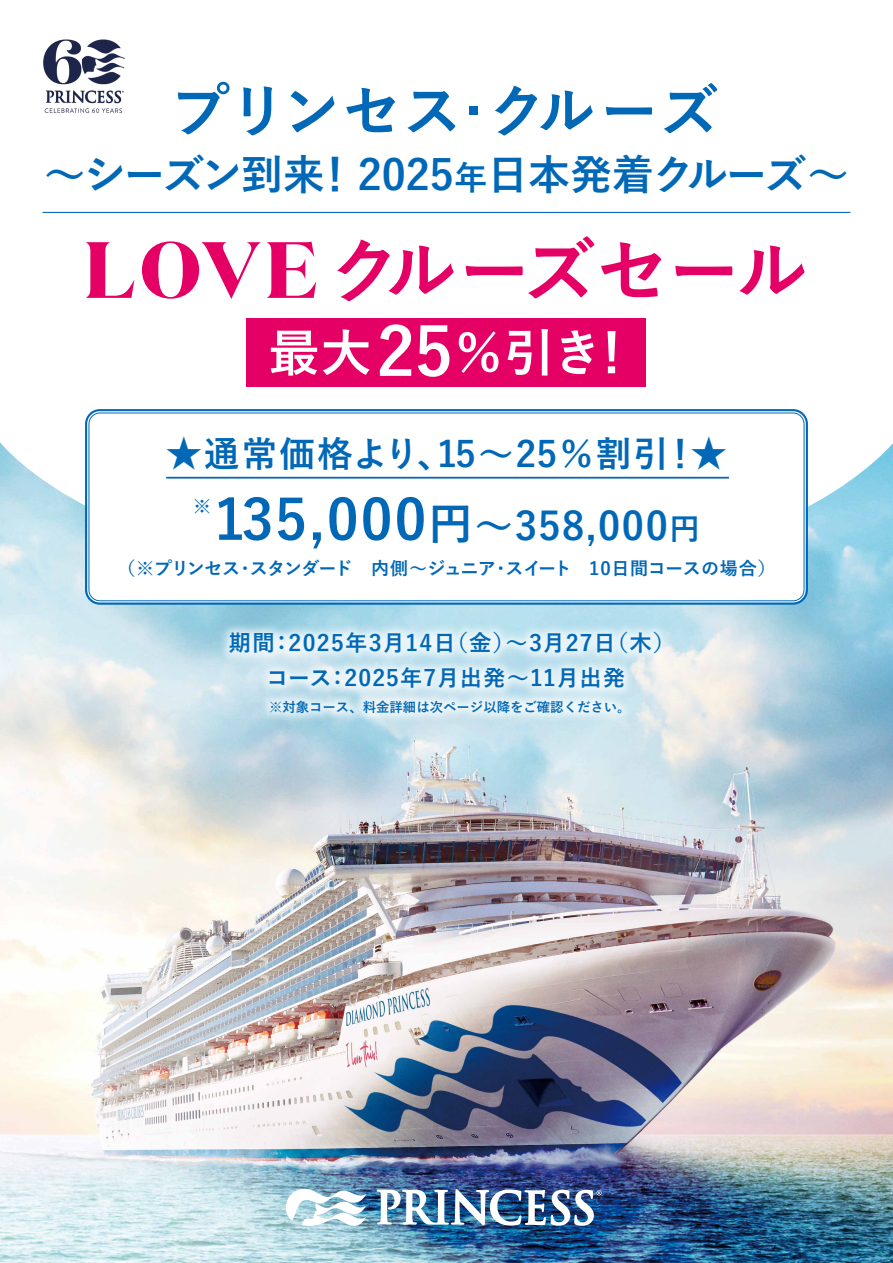
<style>
.page{position:relative;width:893px;height:1263px;background:#fff}
.page>*{position:absolute;margin:0;border:0;box-sizing:border-box;transform-origin:0 0}
.t1{font:700 72.3px "Yu Go";letter-spacing:-.045em;color:#e50065}
.t2{font:700 58.5px "Yu Go";letter-spacing:.025em;color:#0068b7}
.t3{font:700 51px "Yu Go";color:#fff}
.t4{font:700 42px "Yu Go";letter-spacing:-.04em;color:#0068b7}
.t5{font:700 38.7px "Yu Go";letter-spacing:.04em;color:#0068b7}
.t6{font:700 35.55px "Yu Go";letter-spacing:.04em;color:#0068b7}
.t7{font:700 22.35px/35.1px "Yu Go";letter-spacing:.05em;color:#0068b7;text-align:center}
.t8{font:700 18px "Yu Go";letter-spacing:-.04em;color:#0068b7}
.t9{font:700 13.35px "Yu Go";color:#0068b7}
.s1{font-size:33.6px}
.s2{font-family:"Domaine Disp";font-size:79.5px}
.s3{font-size:66.3px}
.s4{font-size:55.35px}
.s5{font-size:44.25px}
.s6{font-size:30.45px}
</style>
<div class="page">
<img style="left:0;top:442px;width:893px;height:821px">
<svg style="left:286px;top:1187px;width:80px;height:46px"></svg>
<img style="left:377px;top:1189px;width:225px;height:37px">
<div style="left:87px;top:411px;width:719px;height:192px;background:#fff;border-radius:13px"></div>
<div style="left:85px;top:409px;width:723px;height:196px;border:2px solid #0068b7;border-radius:14px"></div>
<div style="left:89px;top:413px;width:715px;height:188px;border:1px solid #0068b7;border-radius:11px"></div>
<hr style="left:166px;top:477px;width:563px;height:2px;background:#0068b7">
<div style="left:218px;top:621px;width:454px;height:103px;background:#fff;opacity:.75"></div>
<div style="left:247px;top:318px;width:399px;height:68px;background:#e50065"></div>
<hr style="left:43px;top:212px;width:807px;height:1px;background:#0068b7">
<img style="left:43px;top:39px;width:82px;height:74px">
<h2 class="t2" style="left:171px;top:78px;width:548px">プリンセス·クルーズ</h2>
<h3 class="t4" style="left:44px;top:151px;width:807px">〜シーズン到来！ 2025<span class="s1">年</span>日本発着クルーズ〜</h3>
<h1 class="t1" style="left:84px;top:230px;width:725px"><span class="s2">LOVE</span>クルーズセール</h1>
<h3 class="t3" style="left:269px;top:324px;width:370px">最大<span class="s3">25</span>％引き！</h3>
<h3 class="t6" style="left:166px;top:434px;width:562px">★通常価格より、15～25％割引！★</h3>
<p class="t8" style="left:193px;top:496px;width:20px">※</p>
<h3 class="t5" style="left:214px;top:504px;width:487px"><span class="s4">135,000</span><span class="s5">円</span>～358,000<span class="s6">円</span></h3>
<p class="t8" style="left:117px;top:558px;width:660px">（※プリンセス・スタンダード　内側～ジュニア・スイート　10日間コースの場合）</p>
<p class="t7" style="left:229px;top:626px;width:448px">期間：2025年3月14日（金）〜3月27日（木）コース：2025年7月出発～11月出発</p>
<p class="t9" style="left:269px;top:699px;width:363px">※対象コース、料金詳細は次ページ以降をご確認ください。</p>
</div>
